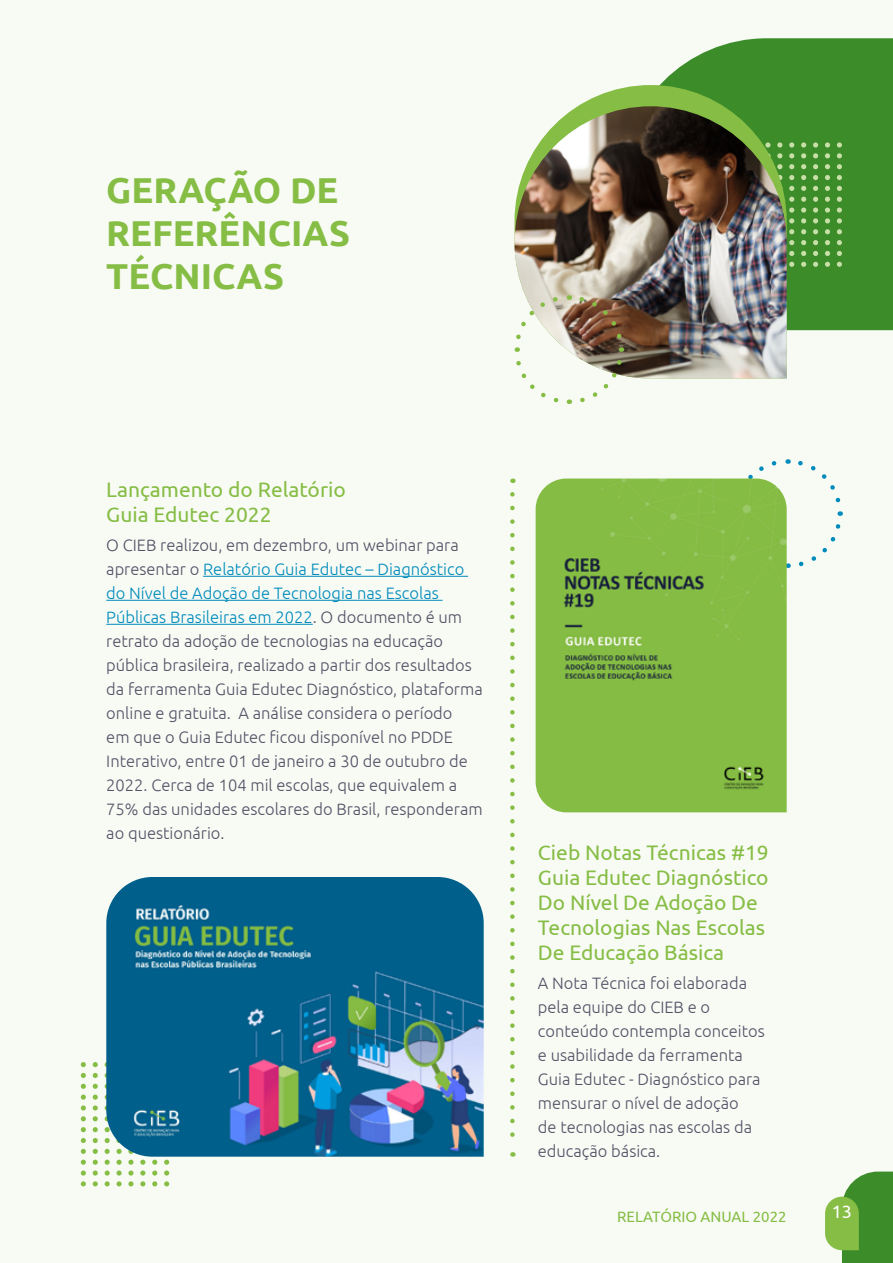
<style>
.page{position:relative;width:893px;height:1263px;background:#f8fbf4}
.page>*{position:absolute;margin:0;border:0;box-sizing:border-box;transform-origin:0 0}
.t1{font:700 36px/43.2px "Ubuntu";color:#86bd45}
.t2{font:21px/25.2px "Ubuntu";color:#86bd45}
.t3{font:18px "Ubuntu";color:#fff}
.t4{font:300 16.5px/24px "Ubuntu";color:#525166}
.t5{font:15px "Ubuntu";color:#86bd45}
.s1{color:#008bbc}
</style>
<div class="page">
<svg style="left:825px;top:1171px;width:68px;height:92px"></svg>
<svg style="left:748px;top:459px;width:95px;height:109px"></svg>
<svg style="left:81px;top:1062px;width:5px;height:5px"></svg>
<svg style="left:93px;top:1062px;width:5px;height:5px"></svg>
<svg style="left:81px;top:1073px;width:5px;height:5px"></svg>
<svg style="left:93px;top:1073px;width:5px;height:5px"></svg>
<svg style="left:81px;top:1084px;width:5px;height:26px"></svg>
<svg style="left:93px;top:1084px;width:5px;height:26px"></svg>
<svg style="left:105px;top:1084px;width:1px;height:26px"></svg>
<svg style="left:81px;top:1116px;width:5px;height:5px"></svg>
<svg style="left:93px;top:1116px;width:5px;height:5px"></svg>
<svg style="left:81px;top:1127px;width:5px;height:5px"></svg>
<svg style="left:93px;top:1127px;width:5px;height:5px"></svg>
<svg style="left:81px;top:1138px;width:5px;height:5px"></svg>
<svg style="left:93px;top:1138px;width:5px;height:5px"></svg>
<svg style="left:81px;top:1149px;width:5px;height:5px"></svg>
<svg style="left:93px;top:1149px;width:5px;height:5px"></svg>
<svg style="left:81px;top:1160px;width:5px;height:15px"></svg>
<svg style="left:93px;top:1160px;width:5px;height:15px"></svg>
<svg style="left:105px;top:1160px;width:5px;height:15px"></svg>
<svg style="left:117px;top:1160px;width:5px;height:15px"></svg>
<svg style="left:128px;top:1160px;width:6px;height:15px"></svg>
<svg style="left:140px;top:1160px;width:5px;height:15px"></svg>
<svg style="left:152px;top:1160px;width:5px;height:15px"></svg>
<svg style="left:164px;top:1160px;width:5px;height:15px"></svg>
<svg style="left:81px;top:1181px;width:5px;height:5px"></svg>
<svg style="left:93px;top:1181px;width:5px;height:5px"></svg>
<svg style="left:105px;top:1181px;width:5px;height:5px"></svg>
<svg style="left:117px;top:1181px;width:5px;height:5px"></svg>
<svg style="left:128px;top:1181px;width:6px;height:5px"></svg>
<svg style="left:140px;top:1181px;width:5px;height:5px"></svg>
<svg style="left:152px;top:1181px;width:5px;height:5px"></svg>
<svg style="left:164px;top:1181px;width:5px;height:5px"></svg>
<div style="left:660px;top:38px;width:233px;height:292px;background:#3c8d2a"></div>
<svg style="left:789px;top:142px;width:5px;height:16px"></svg>
<svg style="left:801px;top:142px;width:5px;height:16px"></svg>
<svg style="left:813px;top:142px;width:5px;height:16px"></svg>
<svg style="left:825px;top:142px;width:5px;height:16px"></svg>
<svg style="left:837px;top:142px;width:5px;height:16px"></svg>
<svg style="left:789px;top:164px;width:5px;height:5px"></svg>
<svg style="left:801px;top:164px;width:5px;height:5px"></svg>
<svg style="left:813px;top:164px;width:5px;height:5px"></svg>
<svg style="left:825px;top:164px;width:5px;height:5px"></svg>
<svg style="left:837px;top:164px;width:5px;height:5px"></svg>
<svg style="left:789px;top:175px;width:5px;height:5px"></svg>
<svg style="left:801px;top:175px;width:5px;height:5px"></svg>
<svg style="left:813px;top:175px;width:5px;height:5px"></svg>
<svg style="left:825px;top:175px;width:5px;height:5px"></svg>
<svg style="left:837px;top:175px;width:5px;height:5px"></svg>
<svg style="left:789px;top:186px;width:5px;height:5px"></svg>
<svg style="left:801px;top:186px;width:5px;height:5px"></svg>
<svg style="left:813px;top:186px;width:5px;height:5px"></svg>
<svg style="left:825px;top:186px;width:5px;height:5px"></svg>
<svg style="left:837px;top:186px;width:5px;height:5px"></svg>
<svg style="left:789px;top:197px;width:5px;height:26px"></svg>
<svg style="left:801px;top:197px;width:5px;height:26px"></svg>
<svg style="left:813px;top:197px;width:5px;height:26px"></svg>
<svg style="left:825px;top:197px;width:5px;height:26px"></svg>
<svg style="left:837px;top:197px;width:5px;height:26px"></svg>
<svg style="left:789px;top:229px;width:5px;height:5px"></svg>
<svg style="left:801px;top:229px;width:5px;height:5px"></svg>
<svg style="left:813px;top:229px;width:5px;height:5px"></svg>
<svg style="left:825px;top:229px;width:5px;height:5px"></svg>
<svg style="left:837px;top:229px;width:5px;height:5px"></svg>
<svg style="left:789px;top:240px;width:5px;height:5px"></svg>
<svg style="left:801px;top:240px;width:5px;height:5px"></svg>
<svg style="left:813px;top:240px;width:5px;height:5px"></svg>
<svg style="left:825px;top:240px;width:5px;height:5px"></svg>
<svg style="left:837px;top:240px;width:5px;height:5px"></svg>
<svg style="left:789px;top:251px;width:5px;height:5px"></svg>
<svg style="left:801px;top:251px;width:5px;height:5px"></svg>
<svg style="left:813px;top:251px;width:5px;height:5px"></svg>
<svg style="left:825px;top:251px;width:5px;height:5px"></svg>
<svg style="left:837px;top:251px;width:5px;height:5px"></svg>
<svg style="left:789px;top:262px;width:5px;height:5px"></svg>
<svg style="left:801px;top:262px;width:5px;height:5px"></svg>
<svg style="left:813px;top:262px;width:5px;height:5px"></svg>
<svg style="left:825px;top:262px;width:5px;height:5px"></svg>
<svg style="left:837px;top:262px;width:5px;height:5px"></svg>
<svg style="left:578px;top:85px;width:209px;height:21px;background:#73af4d"></svg>
<img style="left:514px;top:106px;width:273px;height:272px">
<svg style="left:514px;top:293px;width:112px;height:111px"></svg>
<hr style="left:203px;top:576px;width:265px;height:1px;background:#008bbc">
<hr style="left:106px;top:600px;width:337px;height:1px;background:#008bbc">
<hr style="left:106px;top:624px;width:207px;height:1px;background:#008bbc">
<img style="left:106px;top:877px;width:378px;height:280px">
<img style="left:536px;top:478px;width:251px;height:334px">
<svg style="left:510px;top:494px;width:5px;height:663px"></svg>
<h1 class="t1" style="left:106px;top:168px;width:245px">GERAÇÃO DE<br>REFERÊNCIAS<br>TÉCNICAS</h1>
<p class="t2" style="left:106px;top:476px;width:241px">Lançamento do Relatório<br>Guia Edutec 2022</p>
<p class="t4" style="left:106px;top:532px;width:378px">O CIEB realizou, em dezembro, um webinar para apresentar o <span class="s1">Relatório Guia Edutec – Diagnóstico do Nível de Adoção de Tecnologia nas Escolas Públicas Brasileiras em 2022</span>. O documento é um retrato da adoção de tecnologias na educação pública brasileira, realizado a partir dos resultados da ferramenta Guia Edutec Diagnóstico, plataforma online e gratuita. A análise considera o período<br>em que o Guia Edutec ficou disponível no PDDE Interativo, entre 01 de janeiro a 30 de outubro de 2022. Cerca de 104 mil escolas, que equivalem a 75% das unidades escolares do Brasil, responderam ao questionário.</p>
<p class="t2" style="left:538px;top:839px;width:232px">Cieb Notas Técnicas #19<br>Guia Edutec Diagnóstico<br>Do Nível De Adoção De<br>Tecnologias Nas Escolas<br>De Educação Básica</p>
<p class="t4" style="left:538px;top:970px;width:228px">A Nota Técnica foi elaborada pela equipe do CIEB e o conteúdo contempla conceitos e usabilidade da ferramenta<br>Guia Edutec - Diagnóstico para mensurar o nível de adoção<br>de tecnologias nas escolas da educação básica.</p>
<p class="t5" style="left:617px;top:1207px;width:171px">RELATÓRIO ANUAL 2022</p>
<p class="t3" style="left:832px;top:1200px;width:22px">13</p>
</div>
